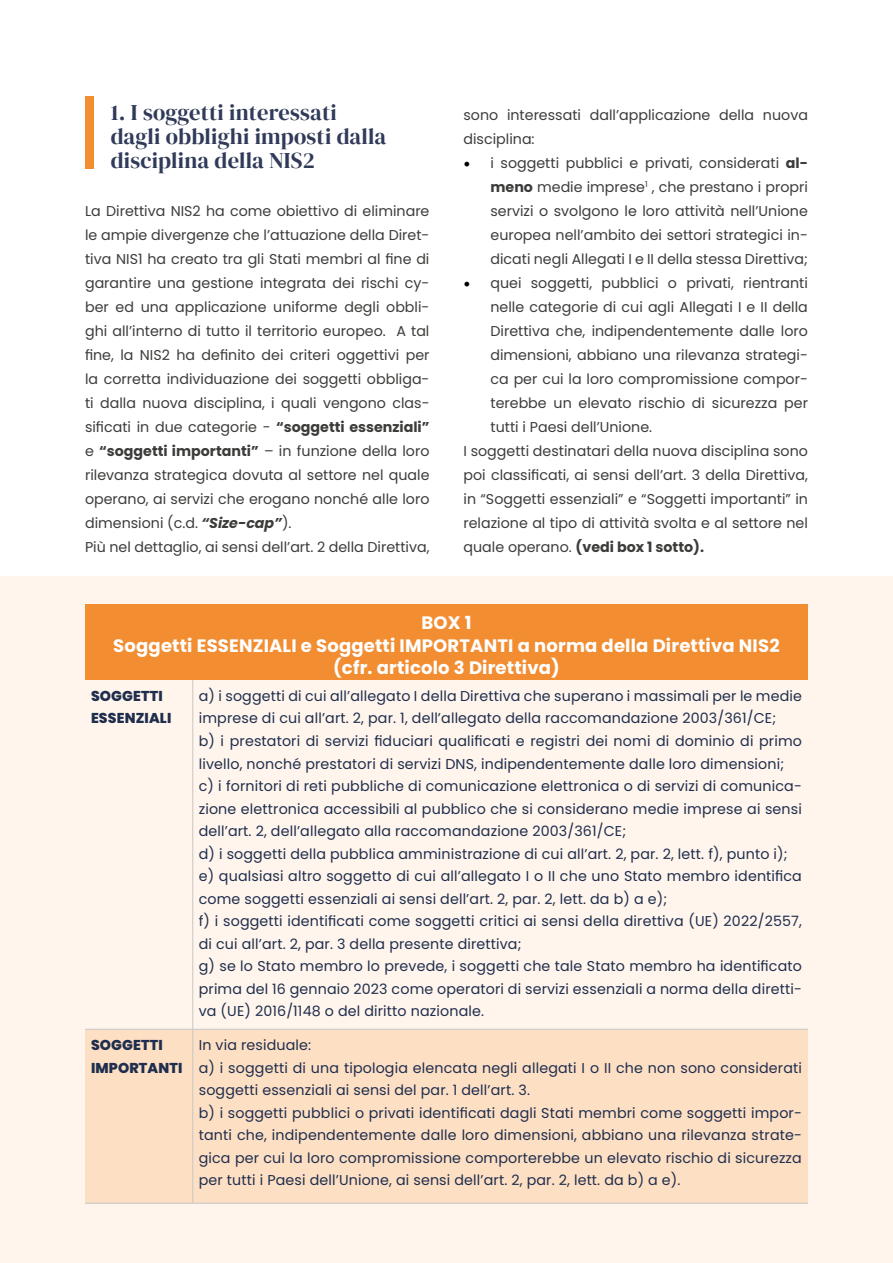
<style>
.page{position:relative;width:893px;height:1263px;background:#fff}
.page>*{position:absolute;margin:0;border:0;box-sizing:border-box;transform-origin:0 0}
.t1{font:22.5px/24px "DM Serif Display";letter-spacing:.01em;color:#303a59}
.t2{font:700 18px/22.5px "Poppins";letter-spacing:.01em;color:#fff;text-align:center}
.t3{font:14.25px/22.5px "Poppins";letter-spacing:.01em;color:#1f2e4d}
.t4{font:14.25px/24px "Poppins";color:#3c3c3b}
.t5{font:800 14.25px/22.5px "Poppins";letter-spacing:.01em;color:#1f2e4d}
.t6{font:700 14.25px "Poppins";color:#3c3c3b}
.s1{font-weight:700}
.s2{font-weight:700;font-style:italic}
.s3{font-family:"Minion Pro";font-size:18px;color:#000}
.s4{font-weight:400}
</style>
<div class="page">
<div style="left:85px;top:96px;width:9px;height:72px;background:#f28d32"></div>
<div style="left:0;top:576px;width:893px;height:687px;background:#fff5ec"></div>
<div style="left:85px;top:604px;width:723px;height:76px;background:#f28d32"></div>
<div style="left:85px;top:1030px;width:723px;height:173px;background:#fddfc4"></div>
<hr style="left:85px;top:1029px;width:108px;height:1px;background:#c6c6c6">
<hr style="left:193px;top:1029px;width:615px;height:1px;background:#c6c6c6">
<hr style="left:85px;top:1203px;width:108px;height:1px;background:#c6c6c6">
<hr style="left:193px;top:1203px;width:615px;height:1px;background:#c6c6c6">
<hr style="left:192px;top:680px;width:1px;height:349px;background:#c6c6c6">
<hr style="left:192px;top:1030px;width:1px;height:173px;background:#c6c6c6">
<h1 class="t1" style="left:111px;top:101px;width:277px">1. I soggetti interessati dagli obblighi imposti dalla disciplina della NIS2</h1>
<p class="t4" style="left:85px;top:199px;width:346px">La Direttiva NIS2 ha come obiettivo di eliminare le ampie divergenze che l’attuazione della Diret&shy;tiva NIS1 ha creato tra gli Stati membri al fine di garantire una gestione integrata dei rischi cy&shy;ber ed una applicazione uniforme degli obbli&shy;ghi all’interno di tutto il territorio europeo. A tal fine, la NIS2 ha definito dei criteri oggettivi per la corretta individuazione dei soggetti obbliga&shy;ti dalla nuova disciplina, i quali vengono clas&shy;sificati in due categorie - <span class="s1">“soggetti essenziali” </span>e <span class="s1">“soggetti importanti”</span> – in funzione della loro rilevanza strategica dovuta al settore nel quale operano, ai servizi che erogano nonché alle loro dimensioni (c.d. <span class="s2">“Size-cap”</span>).<br>Più nel dettaglio, ai sensi dell’art. 2 della Direttiva,</p>
<p class="t4" style="left:463px;top:103px;width:346px">sono interessati dall’applicazione della nuova disciplina:</p>
<p class="t4" style="left:490px;top:151px;width:319px;text-align:justify;text-indent:-27px"><span class="s3">•</span> i soggetti pubblici e privati, considerati <span class="s1">al&shy;meno</span> medie imprese<sup>1</sup> , che prestano i propri servizi o svolgono le loro attività nell’Unione europea nell’ambito dei settori strategici in&shy;dicati negli Allegati I e II della stessa Direttiva;</p>
<p class="t4" style="left:463px;top:271px;width:346px"><span class="s3">•</span> quei soggetti, pubblici o privati, rientranti</p>
<p class="t4" style="left:490px;top:295px;width:319px">nelle categorie di cui agli Allegati I e II della</p>
<p class="t4" style="left:490px;top:319px;width:319px">Direttiva che, indipendentemente dalle loro</p>
<p class="t4" style="left:490px;top:343px;width:319px">dimensioni, abbiano una rilevanza strategi-</p>
<p class="t4" style="left:490px;top:367px;width:319px">ca per cui la loro compromissione compor-</p>
<p class="t4" style="left:490px;top:391px;width:319px">terebbe un elevato rischio di sicurezza per</p>
<p class="t4" style="left:490px;top:415px;width:163px">tutti i Paesi dell’Unione.</p>
<p class="t4" style="left:463px;top:439px;width:346px">I soggetti destinatari della nuova disciplina sono</p>
<p class="t4" style="left:463px;top:463px;width:346px">poi classificati, ai sensi dell’art. 3 della Direttiva,</p>
<p class="t4" style="left:463px;top:487px;width:346px">in “Soggetti essenziali” e “Soggetti importanti” in</p>
<p class="t4" style="left:463px;top:511px;width:346px">relazione al tipo di attività svolta e al settore nel</p>
<p class="t6" style="left:463px;top:539px;width:242px"><span class="s4">quale operano.</span> (vedi box 1 sotto).</p>
<p class="t2" style="left:113px;top:611px;width:668px">BOX 1<br>Soggetti ESSENZIALI e Soggetti IMPORTANTI a norma della Direttiva NIS2 (cfr. articolo 3 Direttiva)</p>
<p class="t5" style="left:91px;top:685px;width:82px">SOGGETTI<br>ESSENZIALI</p>
<p class="t3" style="left:199px;top:685px;width:605px">a) i soggetti di cui all’allegato I della Direttiva che superano i massimali per le medie imprese di cui all’art. 2, par. 1, dell’allegato della raccomandazione 2003/361/CE;<br>b) i prestatori di servizi fiduciari qualificati e registri dei nomi di dominio di primo livello, nonché prestatori di servizi DNS, indipendentemente dalle loro dimensioni; c) i fornitori di reti pubbliche di comunicazione elettronica o di servizi di comunica&shy;zione elettronica accessibili al pubblico che si considerano medie imprese ai sensi dell’art. 2, dell’allegato alla raccomandazione 2003/361/CE;<br>d) i soggetti della pubblica amministrazione di cui all’art. 2, par. 2, lett. f), punto i); e) qualsiasi altro soggetto di cui all’allegato I o II che uno Stato membro identifica come soggetti essenziali ai sensi dell’art. 2, par. 2, lett. da b) a e);<br>f) i soggetti identificati come soggetti critici ai sensi della direttiva (UE) 2022/2557, di cui all’art. 2, par. 3 della presente direttiva;<br>g) se lo Stato membro lo prevede, i soggetti che tale Stato membro ha identificato prima del 16 gennaio 2023 come operatori di servizi essenziali a norma della diretti&shy;va (UE) 2016/1148 o del diritto nazionale.</p>
<p class="t5" style="left:91px;top:1034px;width:93px">SOGGETTI<br>IMPORTANTI</p>
<p class="t3" style="left:199px;top:1034px;width:605px">In via residuale:<br>a) i soggetti di una tipologia elencata negli allegati I o II che non sono considerati soggetti essenziali ai sensi del par. 1 dell’art. 3.<br>b) i soggetti pubblici o privati identificati dagli Stati membri come soggetti impor&shy;tanti che, indipendentemente dalle loro dimensioni, abbiano una rilevanza strate&shy;gica per cui la loro compromissione comporterebbe un elevato rischio di sicurezza per tutti i Paesi dell’Unione, ai sensi dell’art. 2, par. 2, lett. da b) a e).</p>
</div>
